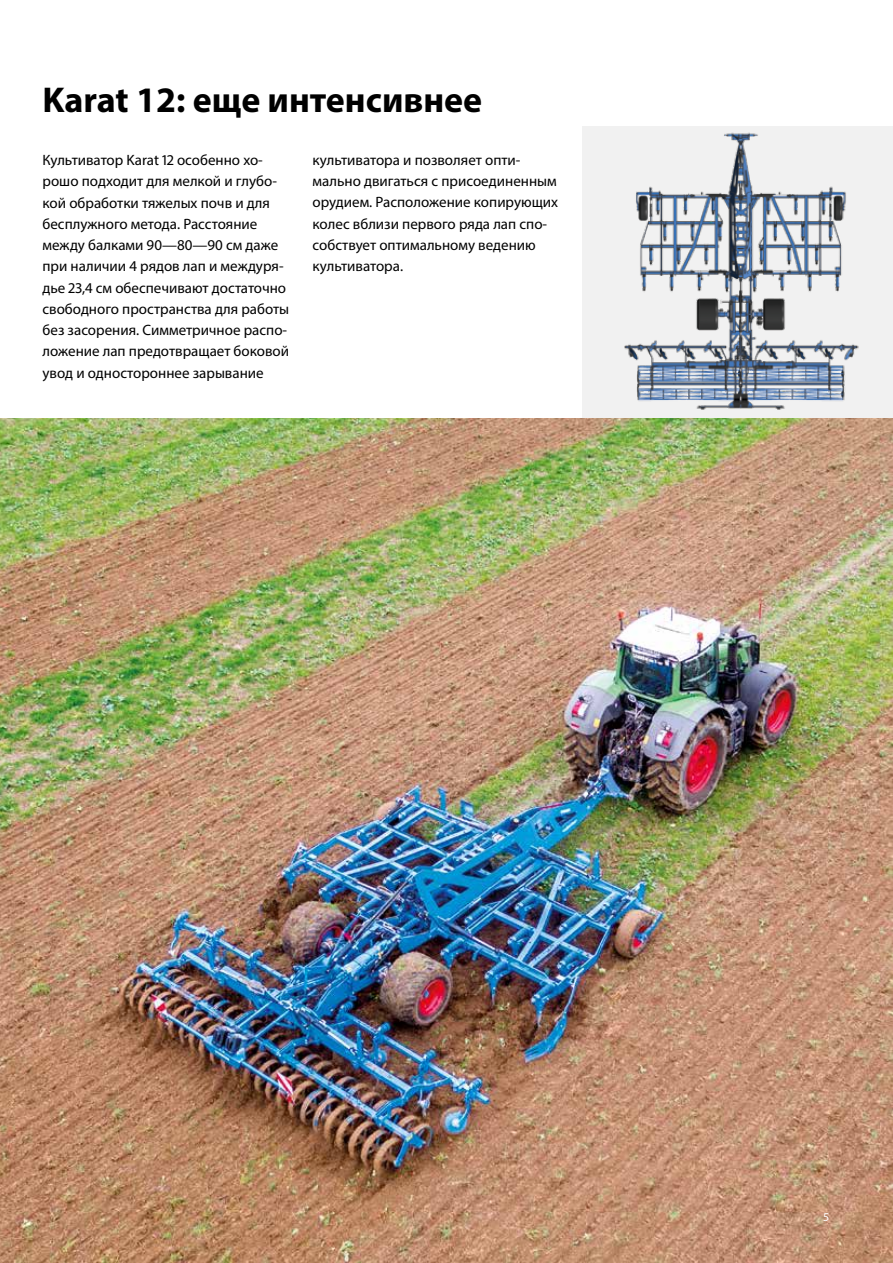
<style>
.page{position:relative;width:893px;height:1263px;background:#fff}
.page>*{position:absolute;margin:0;border:0;box-sizing:border-box;transform-origin:0 0}
.t1{font:700 36px "Myriad Pro";color:#000}
.t2{font:15px/21.3px "Myriad Pro";color:#000}
.t3{font:12px "Myriad Pro";color:#fff}
</style>
<div class="page">
<div style="left:583px;top:127px;width:310px;height:292px;background:#f1f1f1"></div>
<img style="left:0;top:419px;width:893px;height:844px">
<img style="left:625px;top:132px;width:234px;height:278px">
<h1 class="t1" style="left:43px;top:76px;width:441px">Karat 12: еще интенсивнее</h1>
<p class="t2" style="left:43px;top:149px;width:248px">Культиватор Karat 12 особенно хо&shy;рошо подходит для мелкой и глубо&shy;кой обработки тяжелых почв и для бесплужного метода. Расстояние между балками 90—80—90 см даже при наличии 4 рядов лап и междуря&shy;дье 23,4 см обеспечивают достаточно свободного пространства для работы без засорения. Симметричное распо&shy;ложение лап предотвращает боковой увод и одностороннее зарывание</p>
<p class="t2" style="left:313px;top:149px;width:247px">культиватора и позволяет опти&shy;мально двигаться с присоединенным орудием. Расположение копирующих колес вблизи первого ряда лап спо&shy;собствует оптимальному ведению культиватора.</p>
<p class="t3" style="left:823px;top:1209px;width:8px">5</p>
</div>
